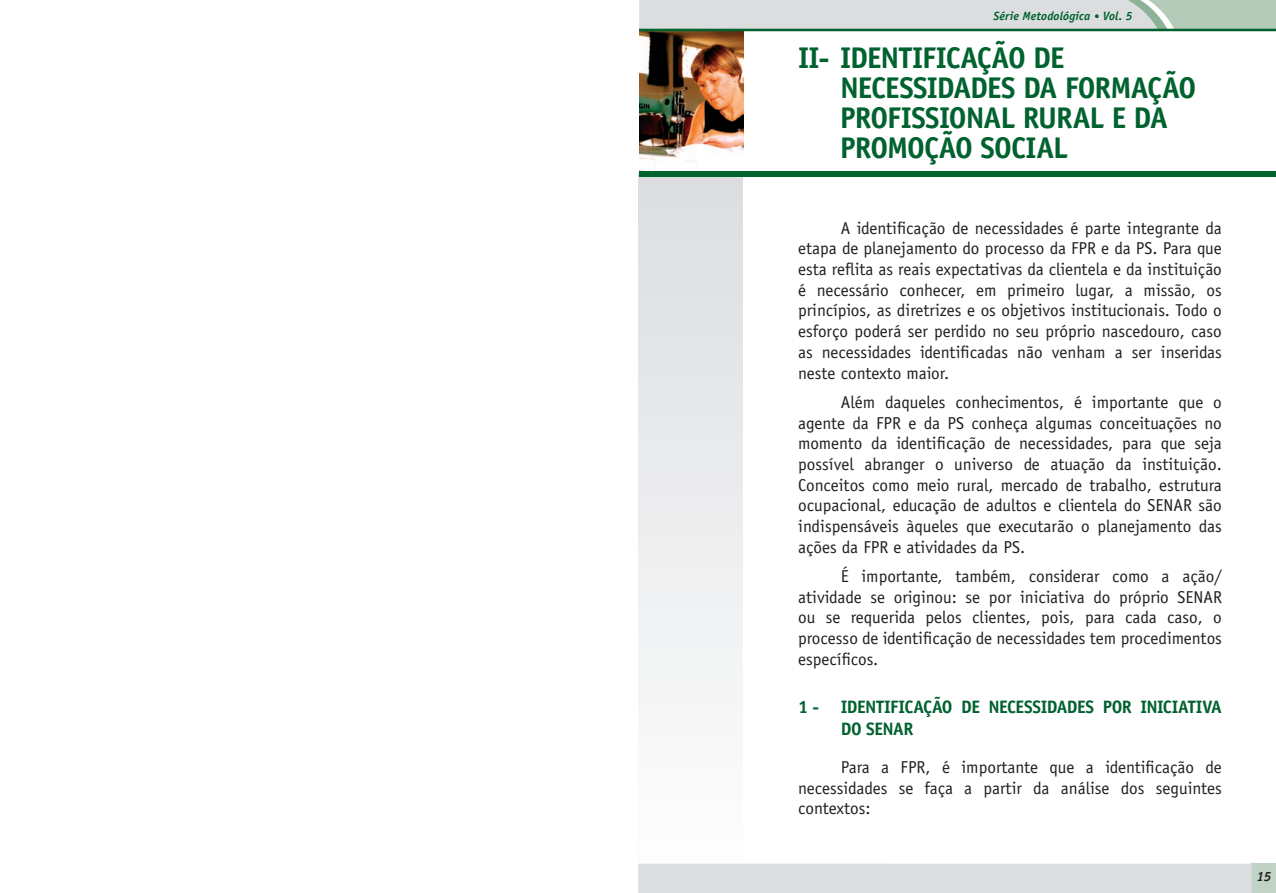
<style>
.page{position:relative;width:1276px;height:893px;background:#fff}
.page>*{position:absolute;margin:0;border:0;box-sizing:border-box;transform-origin:0 0}
.t1{font:700 30px/30px "Officina Sans";letter-spacing:-.035em;color:#00622f}
.t2{font:700 18px/22.5px "Officina Sans";letter-spacing:-.03em;color:#00622f}
.t3{font:17.25px/20.7px "Officina Sans";color:#231f20;text-align:justify}
.t4{font:italic 700 13.5px "Officina Sans";color:#231f20}
.t5{font:italic 700 12px "Officina Sans";letter-spacing:.01em;color:#00622f}
.s1{font-size:10.5px}
</style>
<div class="page">
<img style="left:639px;top:31px;width:104px;height:140px">
<div style="left:639px;top:173px;width:103px;height:720px;background:linear-gradient(to bottom,#dcdddf,#fffffe)"></div>
<div style="left:639px;top:171px;width:637px;height:6px;background:#00622f"></div>
<div style="left:1251px;top:864px;width:25px;height:29px;background:#c0d3c4"></div>
<svg style="left:639px;top:0;width:637px;height:29px;background:#d1d8d5"></svg>
<div style="left:639px;top:29px;width:637px;height:2px;border:1px solid #00622f"></div>
<div style="left:638px;top:864px;width:613px;height:29px;background:#dcdddf"></div>
<p class="t5" style="left:993px;top:9px;width:141px">Série Metodológica <span class="s1">•</span> Vol. 5</p>
<h1 class="t1" style="left:840px;top:42px;width:357px;text-indent:-42px">II- IDENTIFICAÇÃO DE<br>NECESSIDADES DA FORMAÇÃO<br>PROFISSIONAL RURAL E DA<br>PROMOÇÃO SOCIAL</h1>
<p class="t3" style="left:798px;top:218px;width:425px;text-indent:43px">A identificação de necessidades é parte integrante da etapa de planejamento do processo da FPR e da PS. Para que esta reflita as reais expectativas da clientela e da instituição é necessário conhecer, em primeiro lugar, a missão, os princípios, as diretrizes e os objetivos institucionais. Todo o esforço poderá ser perdido no seu próprio nascedouro, caso as necessidades identificadas não venham a ser inseridas neste contexto maior.</p>
<p class="t3" style="left:798px;top:392px;width:425px;text-indent:43px">Além daqueles conhecimentos, é importante que o agente da FPR e da PS conheça algumas conceituações no momento da identificação de necessidades, para que seja possível abranger o universo de atuação da instituição.<br>Conceitos como meio rural, mercado de trabalho, estrutura ocupacional, educação de adultos e clientela do SENAR são indispensáveis àqueles que executarão o planejamento das ações da FPR e atividades da PS.</p>
<p class="t3" style="left:798px;top:566px;width:425px;text-indent:43px">É importante, também, considerar como a ação/ atividade se originou: se por iniciativa do próprio SENAR ou se requerida pelos clientes, pois, para cada caso, o processo de identificação de necessidades tem procedimentos específicos.</p>
<p class="t2" style="left:840px;top:695px;width:383px;text-indent:-43px">1 - IDENTIFICAÇÃO DE NECESSIDADES POR INICIATIVA<br>DO SENAR</p>
<p class="t3" style="left:798px;top:757px;width:425px;text-indent:43px">Para a FPR, é importante que a identificação de necessidades se faça a partir da análise dos seguintes contextos:</p>
<p class="t4" style="left:1256px;top:869px;width:17px">15</p>
</div>
